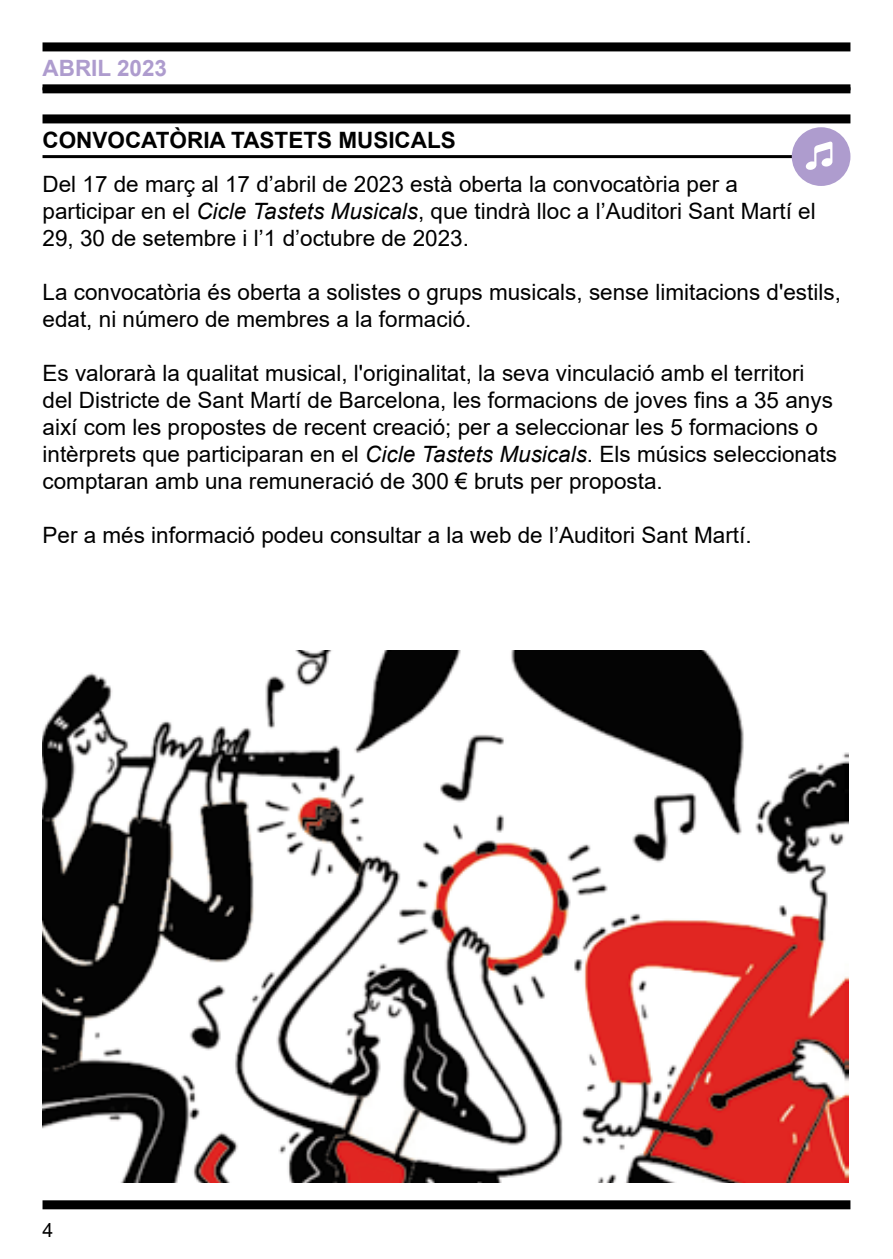
<style>
.page{position:relative;width:893px;height:1259px;background:#fff}
.page>*{position:absolute;margin:0;border:0;box-sizing:border-box;transform-origin:0 0}
.t1{font:22.5px/27px "Arial";color:#000}
.t2{font:700 22.5px "Arial";color:#000}
.t3{font:700 22.5px "Arial";color:#ae9cce}
.t4{font:19.5px "Arial";color:#000}
.s1{font-style:italic}
</style>
<div class="page">
<div style="left:43px;top:1200px;width:807px;height:9px;background:#000"></div>
<div style="left:43px;top:42px;width:807px;height:9px;background:#000"></div>
<div style="left:43px;top:84px;width:807px;height:9px;background:#000"></div>
<img style="left:43px;top:650px;width:806px;height:532px">
<div style="left:43px;top:114px;width:807px;height:9px;background:#000"></div>
<hr style="left:43px;top:155px;width:796px;height:3px;background:#000">
<div style="left:792px;top:127px;width:58px;height:59px;background:#ae9cce;border-radius:50%"></div>
<svg style="left:806px;top:141px;width:26px;height:29px"></svg>
<p class="t3" style="left:43px;top:52px;width:126px">ABRIL 2023</p>
<p class="t2" style="left:43px;top:124px;width:415px">CONVOCATÒRIA TASTETS MUSICALS</p>
<p class="t1" style="left:43px;top:170px;width:775px">Del 17 de març al 17 d’abril de 2023 està oberta la convocatòria per a participar en el <span class="s1">Cicle Tastets Musicals</span>, que tindrà lloc a l’Auditori Sant Martí el<br>29, 30 de setembre i l’1 d’octubre de 2023.</p>
<p class="t1" style="left:43px;top:278px;width:800px">La convocatòria és oberta a solistes o grups musicals, sense limitacions d'estils, edat, ni número de membres a la formació.</p>
<p class="t1" style="left:43px;top:359px;width:796px">Es valorarà la qualitat musical, l'originalitat, la seva vinculació amb el territori del Districte de Sant Martí de Barcelona, les formacions de joves fins a 35 anys així com les propostes de recent creació; per a seleccionar les 5 formacions o intèrprets que participaran en el <span class="s1">Cicle Tastets Musicals</span>. Els músics seleccionats comptaran amb una remuneració de 300 € bruts per proposta.</p>
<p class="t1" style="left:43px;top:521px;width:711px">Per a més informació podeu consultar a la web de l’Auditori Sant Martí.</p>
<p class="t4" style="left:43px;top:1217px;width:12px">4</p>
</div>
